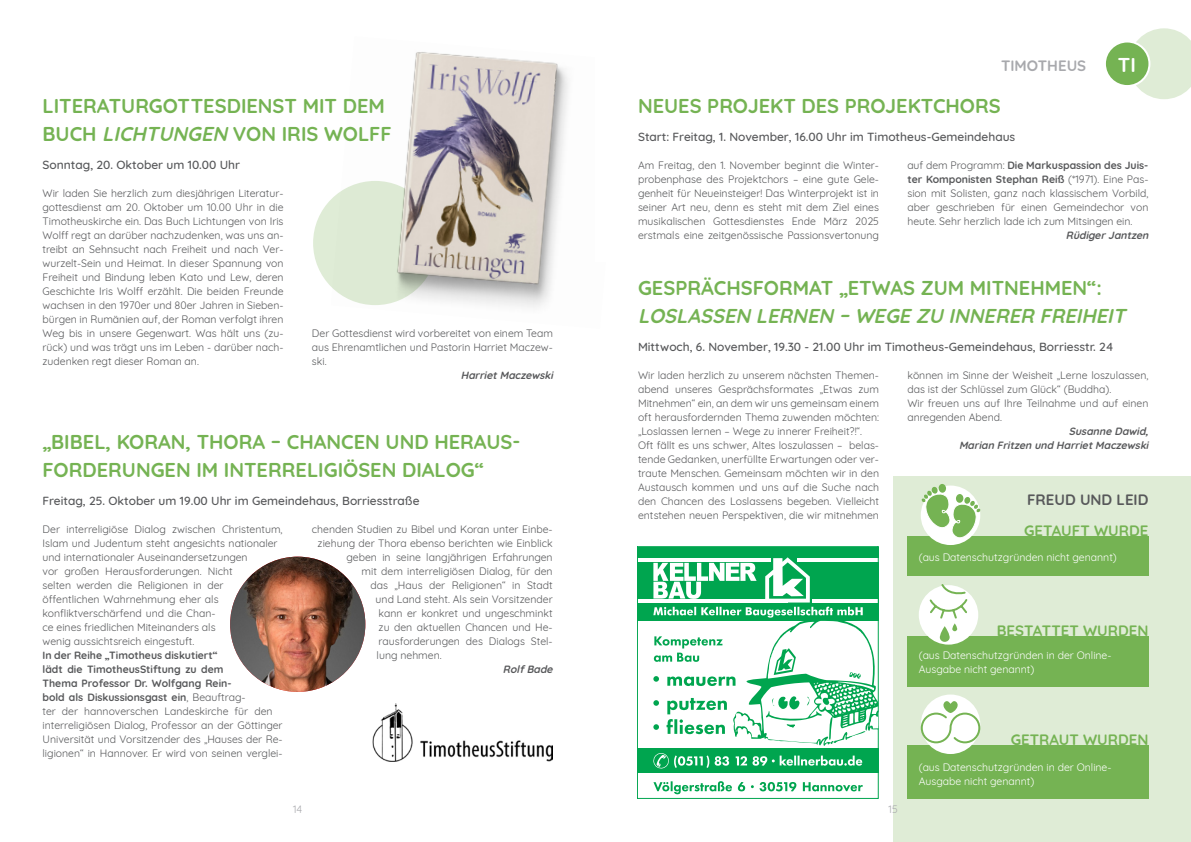
<style>
.page{position:relative;width:1191px;height:842px;background:#fff}
.page>*{position:absolute;margin:0;border:0;box-sizing:border-box;transform-origin:0 0}
.Überschrift_Allg{font:700 20px/28px "Quicksand";color:#75b353}
.Überschrift_Allg-2{font:italic 700 20px "Quicksand";color:#75b353}
.Unterüberschrift_ME{font:700 20px "Quicksand";color:#fff}
.Unterüberschrift_ME-2{font:700 15px "Quicksand";color:#75b353}
.Überschrift_ME{font:700 15px "Quicksand";color:#57585a}
.Überschrift_ME-2{font:700 15px "Quicksand";color:#a8a9ad}
.Überschrift_Allg-3{font:500 12px "Quicksand";color:#57585a}
.Fließtext{font:10.5px/14px "Quicksand";color:#57585a;text-align:justify}
.Fließtext-2{font:10.5px "Quicksand";color:#fff}
.Fließtext-3{font:italic 700 10.5px "Quicksand";color:#57585a}
.t1{font:10.5px "Quicksand";color:#a8a9ad}
.s1{font-style:italic}
.s2{font-weight:700}
</style>
<div class="page">
<div style="left:893px;top:477px;width:298px;height:365px;background:#dfecd6"></div>
<div style="left:313px;top:181px;width:124px;height:124px;background:#dfecd6;border-radius:50%"></div>
<img style="left:335px;top:52px;width:233px;height:256px">
<svg style="left:1136px;top:28px;width:55px;height:71px;background:#e3eedb"></svg>
<div style="left:1105px;top:42px;width:44px;height:44px;background:#75b353;border-radius:50%"></div>
<div style="left:1104px;top:41px;width:46px;height:46px;border:2px solid #fff;border-radius:50%"></div>
<img style="left:230px;top:557px;width:135px;height:135px;border-radius:68px">
<img style="left:372px;top:703px;width:181px;height:58px">
<div style="left:907px;top:636px;width:241px;height:51px;background:#75b353"></div>
<div style="left:918px;top:585px;width:60px;height:60px;background:#fff;border-radius:50%"></div>
<svg style="left:928px;top:584px;width:40px;height:35px"></svg>
<svg style="left:939px;top:626px;width:11px;height:16px"></svg>
<svg style="left:952px;top:623px;width:5px;height:8px"></svg>
<div style="left:907px;top:536px;width:241px;height:40px;background:#75b353"></div>
<div style="left:920px;top:485px;width:60px;height:60px;background:#fff;border-radius:50%"></div>
<svg style="left:921px;top:486px;width:59px;height:55px"></svg>
<div style="left:907px;top:745px;width:241px;height:54px;background:#75b353"></div>
<div style="left:920px;top:694px;width:60px;height:60px;background:#fff;border-radius:50%"></div>
<svg style="left:920px;top:699px;width:61px;height:45px"></svg>
<svg style="left:637px;top:547px;width:241px;height:252px"></svg>
<svg style="left:653px;top:781px;width:209px;height:13px"></svg>
<svg style="left:653px;top:557px;width:225px;height:212px"></svg>
<p class="Überschrift_ME-2" style="left:1001px;top:53px;width:87px">TIMOTHEUS</p>
<p class="Unterüberschrift_ME" style="left:1118px;top:48px;width:20px">TI</p>
<p class="Überschrift_Allg" style="left:43px;top:90px;width:351px">LITERATURGOTTESDIENST MIT DEM<br>BUCH <span class="s1">LICHTUNGEN</span> VON IRIS WOLFF</p>
<p class="Überschrift_Allg-3" style="left:43px;top:155px;width:199px">Sonntag, 20. Oktober um 10.00 Uhr</p>
<p class="Fließtext" style="left:43px;top:185px;width:242px">Wir laden Sie herzlich zum diesjährigen Literatur&shy;gottesdienst am 20. Oktober um 10.00 Uhr in die Timotheuskirche ein. Das Buch Lichtungen von Iris Wolff regt an darüber nachzudenken, was uns an&shy;treibt an Sehnsucht nach Freiheit und nach Ver&shy;wurzelt-Sein und Heimat. In dieser Spannung von Freiheit und Bindung leben Kato und Lew, deren Geschichte Iris Wolff erzählt. Die beiden Freunde wachsen in den 1970er und 80er Jahren in Sieben&shy;bürgen in Rumänien auf, der Roman verfolgt ihren Weg bis in unsere Gegenwart. Was hält uns (zu&shy;rück) und was trägt uns im Leben - darüber nach&shy;zudenken regt dieser Roman an.</p>
<p class="Überschrift_Allg" style="left:638px;top:90px;width:364px">NEUES PROJEKT DES PROJEKTCHORS</p>
<p class="Überschrift_Allg-3" style="left:638px;top:127px;width:379px">Start: Freitag, 1. November, 16.00 Uhr im Timotheus-Gemeindehaus</p>
<p class="Fließtext" style="left:638px;top:157px;width:242px">Am Freitag, den 1. November beginnt die Winter&shy;probenphase des Projektchors – eine gute Gele&shy;genheit für Neueinsteiger! Das Winterprojekt ist in seiner Art neu, denn es steht mit dem Ziel eines musikalischen Gottesdienstes Ende März 2025 erstmals eine zeitgenössische Passionsvertonung</p>
<p class="Fließtext" style="left:907px;top:157px;width:242px">auf dem Programm: <span class="s2">Die Markuspassion des Juis&shy;ter Komponisten Stephan Reiß</span> (*1971). Eine Pas&shy;sion mit Solisten, ganz nach klassischem Vorbild, aber geschrieben für einen Gemeindechor von heute. Sehr herzlich lade ich zum Mitsingen ein.</p>
<p class="Fließtext-3" style="left:1066px;top:226px;width:87px">RüdigerJantzen</p>
<p class="Überschrift_Allg" style="left:638px;top:272px;width:465px">GESPRÄCHSFORMAT „ETWAS ZUM MITNEHMEN“:</p>
<p class="Überschrift_Allg-2" style="left:638px;top:299px;width:495px">LOSLASSEN LERNEN –WEGEZU INNERER FREIHEIT</p>
<p class="Überschrift_Allg-3" style="left:638px;top:337px;width:477px">Mittwoch, 6. November, 19.30 - 21.00 Uhr im Timotheus-Gemeindehaus, Borriesstr. 24</p>
<p class="Fließtext" style="left:638px;top:367px;width:242px">Wir laden herzlich zu unserem nächsten Themen&shy;abend unseres Gesprächsformates „Etwas zum Mitnehmen“ ein, an dem wir uns gemeinsam einem oft herausfordernden Thema zuwenden möchten: „Loslassen lernen – Wege zu innerer Freiheit?!“.</p>
<p class="Fließtext" style="left:638px;top:437px;width:242px">Oft fällt es uns schwer, Altes loszulassen – belas&shy;tende Gedanken, unerfüllte Erwartungen oder ver&shy;traute Menschen. Gemeinsam möchten wir in den Austausch kommen und uns auf die Suche nach den Chancen des Loslassens begeben. Vielleicht entstehen neuen Perspektiven, die wir mitnehmen</p>
<p class="Fließtext" style="left:312px;top:325px;width:242px">Der Gottesdienst wird vorbereitet von einem Team aus Ehrenamtlichen und Pastorin Harriet Maczew&shy;ski.</p>
<p class="Fließtext-3" style="left:461px;top:366px;width:97px">HarrietMaczewski</p>
<p class="Fließtext" style="left:907px;top:367px;width:242px">können im Sinne der Weisheit „Lerne loszulassen, das ist der Schlüssel zum Glück“ (Buddha).</p>
<p class="Fließtext" style="left:907px;top:395px;width:242px">Wir freuen uns auf Ihre Teilnahme und auf einen anregenden Abend.</p>
<p class="Fließtext-3" style="left:1068px;top:422px;width:84px">SusanneDawid,</p>
<p class="Überschrift_Allg" style="left:43px;top:426px;width:479px">„BIBEL, KORAN, THORA – CHANCEN UND HERAUS-</p>
<p class="Fließtext-3" style="left:959px;top:436px;width:194px">Marian Fritzen und HarrietMaczewski</p>
<p class="Überschrift_Allg" style="left:43px;top:454px;width:443px">FORDERUNGEN IM INTERRELIGIÖSEN DIALOG“</p>
<p class="Überschrift_Allg-3" style="left:43px;top:491px;width:378px">Freitag, 25. Oktober um 19.00 Uhr im Gemeindehaus, Borriesstraße</p>
<p class="Fließtext" style="left:43px;top:521px;width:242px;text-align:left">Der interreligiöse Dialog zwischen Christentum, Islam und Judentum steht angesichts nationaler und internationaler Auseinandersetzungen<br>vor großen Herausforderungen. Nicht<br>selten werden die Religionen in der öffentlichen Wahrnehmung eher als konfliktverschärfend und die Chan-<br>ce eines friedlichen Miteinanders als<br>wenig aussichtsreich eingestuft.</p>
<p class="Fließtext" style="left:43px;top:647px;width:242px;text-align:left"><span class="s2">In der Reihe „Timotheus diskutiert“<br>lädt die TimotheusStiftung zu dem<br>Thema Professor Dr. Wolfgang Rein-<br>bold als Diskussionsgast ein</span>, Beauftrag-<br>ter der hannoverschen Landeskirche für den interreligiösen Dialog, Professor an der Göttinger Universität und Vorsitzender des „Hauses der Re&shy;ligionen“ in Hannover. Er wird von seinen verglei-</p>
<p class="Überschrift_ME" style="left:1027px;top:487px;width:123px">FREUD UND LEID</p>
<p class="Fließtext" style="left:312px;top:521px;width:242px">chenden Studien zu Bibel und Koran unter Einbe-</p>
<p class="Fließtext" style="left:318px;top:535px;width:237px">ziehung der Thora ebenso berichten wie Einblick</p>
<p class="Fließtext" style="left:347px;top:549px;width:207px">geben in seine langjährigen Erfahrungen</p>
<p class="Fließtext" style="left:362px;top:563px;width:193px">mit dem interreligiösen Dialog, für den</p>
<p class="Fließtext" style="left:371px;top:577px;width:183px">das „Haus der Religionen“ in Stadt</p>
<p class="Fließtext" style="left:376px;top:591px;width:179px">und Land steht. Als sein Vorsitzender</p>
<p class="Fließtext" style="left:379px;top:605px;width:175px">kann er konkret und ungeschminkt</p>
<p class="Fließtext" style="left:379px;top:619px;width:175px">zu den aktuellen Chancen und He-</p>
<p class="Fließtext" style="left:379px;top:633px;width:175px">rausforderungen des Dialogs Stel-</p>
<p class="Fließtext" style="left:377px;top:647px;width:67px">lung nehmen.</p>
<p class="Fließtext-3" style="left:503px;top:660px;width:55px">RolfBade</p>
<p class="Unterüberschrift_ME-2" style="left:1024px;top:518px;width:126px">GETAUFT WURDE</p>
<p class="Fließtext-2" style="left:918px;top:549px;width:199px">(aus Datenschutzgründen nicht genannt)</p>
<p class="Unterüberschrift_ME-2" style="left:996px;top:618px;width:153px">BESTATTET WURDEN</p>
<p class="Fließtext-2" style="left:918px;top:647px;width:194px">(aus Datenschutzgründen in der Online-</p>
<p class="Fließtext-2" style="left:918px;top:661px;width:117px">Ausgabe nicht genannt)</p>
<p class="Unterüberschrift_ME-2" style="left:1010px;top:727px;width:139px">GETRAUT WURDEN</p>
<p class="t1" style="left:293px;top:801px;width:11px">14</p>
<p class="t1" style="left:888px;top:801px;width:11px">15</p>
<p class="Fließtext-2" style="left:918px;top:759px;width:194px">(aus Datenschutzgründen in der Online-</p>
<p class="Fließtext-2" style="left:918px;top:773px;width:117px">Ausgabe nicht genannt)</p>
</div>
